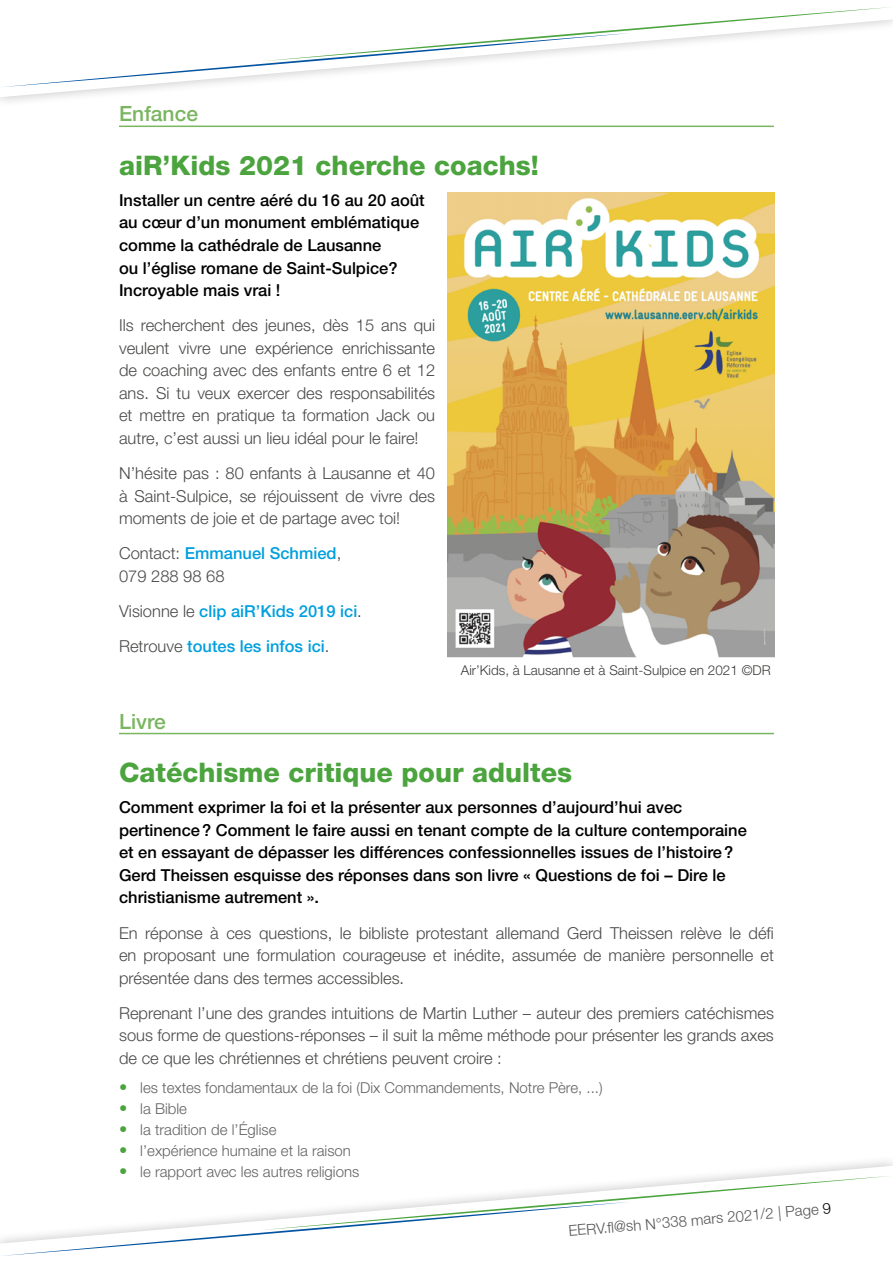
<style>
.page{position:relative;width:893px;height:1263px;background:#fff}
.page>*{position:absolute;margin:0;border:0;box-sizing:border-box;transform-origin:0 0}
.t1{font:800 27px "Helvetica Neue LT Std";color:#4ba43d}
.t2{font:500 21px "Helvetica Neue LT Std";color:#7ab560}
.t3{font:300 16.5px/22.5px "Helvetica Neue LT Std";color:#4a4a49;text-align:justify}
.t4{font:500 16.5px/22.5px "Helvetica Neue LT Std";color:#000}
.t5{font:500 16.5px/35.2px "Helvetica Neue LT Std";color:#009fde}
.t6{font:300 15px "Helvetica Neue LT Std";color:#646363}
.t7{font:300 15px "Helvetica Neue LT Std";color:#575756}
.t8{font:300 13.5px "Helvetica Neue LT Std";color:#3c3c3b}
.s1{color:#3c3c3b}
.s2{font-weight:500;color:#009fde}
.s3{font-weight:300;color:#4a4a49}
.s4{font-weight:300;color:#3c3c3b}
.s5{font-size:16.5px;color:#4ba43d}
.s6{color:#000}
</style>
<div class="page">
<hr style="left:119px;top:126px;width:655px;height:1px;background:#7ab560">
<hr style="left:119px;top:733px;width:655px;height:1px;background:#7ab560">
<img style="left:448px;top:192px;width:326px;height:465px">
<svg style="left:7px;top:87px;width:166px;height:10px"></svg>
<svg style="left:3px;top:7px;width:890px;height:80px"></svg>
<svg style="left:718px;top:1166px;width:168px;height:10px"></svg>
<svg style="left:0;top:1176px;width:889px;height:80px"></svg>
<p class="t2" style="left:119px;top:101px;width:80px">Enfance</p>
<h1 class="t1" style="left:119px;top:149px;width:421px">aiR’Kids 2021 cherche coachs!</h1>
<p class="t4" style="left:119px;top:189px;width:307px">Installer un centre aéré du 16 au 20 août au cœur d’un monument emblématique comme la cathédrale de Lausanne<br>ou l’église romane de Saint-Sulpice?<br>Incroyable mais vrai !</p>
<p class="t3" style="left:119px;top:314px;width:318px">Ils recherchent des jeunes<span class="s1">,</span> dès 15 ans qui veulent vivre une expérience enrichissante de coaching avec des enfants entre 6 et 12 ans<span class="s1">.</span> Si tu veux exercer des responsabilités et mettre en pratique ta formation Jack ou autre<span class="s1">,</span> c’est aussi un lieu idéal pour le faire!</p>
<p class="t3" style="left:119px;top:462px;width:318px">N’hésite pas : 80 enfants à Lausanne et 40 à Saint-Sulpice<span class="s1">,</span> se réjouissent de vivre des moments de joie et de partage avec toi!</p>
<p class="t3" style="left:119px;top:542px;width:224px">Contact: <span class="s2">Emmanuel Schmied</span><span class="s1">,<br></span>079 288 98 68</p>
<p class="t5" style="left:119px;top:593px;width:244px"><span class="s3">Visionne le</span> clip aiR’Kids 2019 ici<span class="s4">.<br></span><span class="s3">Retrouve</span> toutes les infos ici<span class="s4">.</span></p>
<p class="t8" style="left:461px;top:662px;width:311px">Air’Kids, à Lausanne et à Saint-Sulpice en 2021 ©DR</p>
<p class="t2" style="left:119px;top:708px;width:48px">Livre</p>
<h1 class="t1" style="left:119px;top:756px;width:455px">Catéchisme critique pour adultes</h1>
<p class="t4" style="left:119px;top:796px;width:629px">Comment exprimer la foi et la présenter aux personnes d’aujourd’hui avec pertinence? Comment le faire aussi en tenant compte de la culture contemporaine et en essayant de dépasser les différences confessionnelles issues de l’histoire?<br>Gerd Theissen esquisse des réponses dans son livre « Questions de foi – Dire le christianisme autrement ».</p>
<p class="t3" style="left:119px;top:921px;width:656px">En réponse à ces questions<span class="s1">,</span> le bibliste protestant allemand Gerd Theissen relève le défi en proposant une formulation courageuse et inédite<span class="s1">,</span> assumée de manière personnelle et présentée dans des termes accessibles<span class="s1">.</span></p>
<p class="t3" style="left:119px;top:1001px;width:656px">Reprenant l’une des grandes intuitions de Martin Luther – auteur des premiers catéchismes sous forme de questions-réponses – il suit la même méthode pour présenter les grands axes de ce que les chrétiennes et chrétiens peuvent croire :</p>
<p class="t6" style="left:119px;top:1079px;width:485px"><span class="s5">•</span> les textes fondamentaux de la foi (Dix Commandements, Notre Père, ...)</p>
<p class="t6" style="left:119px;top:1100px;width:69px"><span class="s5">•</span> la Bible</p>
<p class="t6" style="left:119px;top:1121px;width:159px"><span class="s5">•</span> la tradition de l’Église</p>
<p class="t6" style="left:119px;top:1142px;width:233px"><span class="s5">•</span> l’expérience humaine et la raison</p>
<p class="t6" style="left:119px;top:1163px;width:242px"><span class="s5">•</span> le rapport avec les autres religions</p>
<p class="t7" style="left:568px;top:1222px;width:265px;rotate:-5deg">EERV.fl @sh N°338 mars 2021/2 | Page <span class="s6">9</span></p>
</div>
